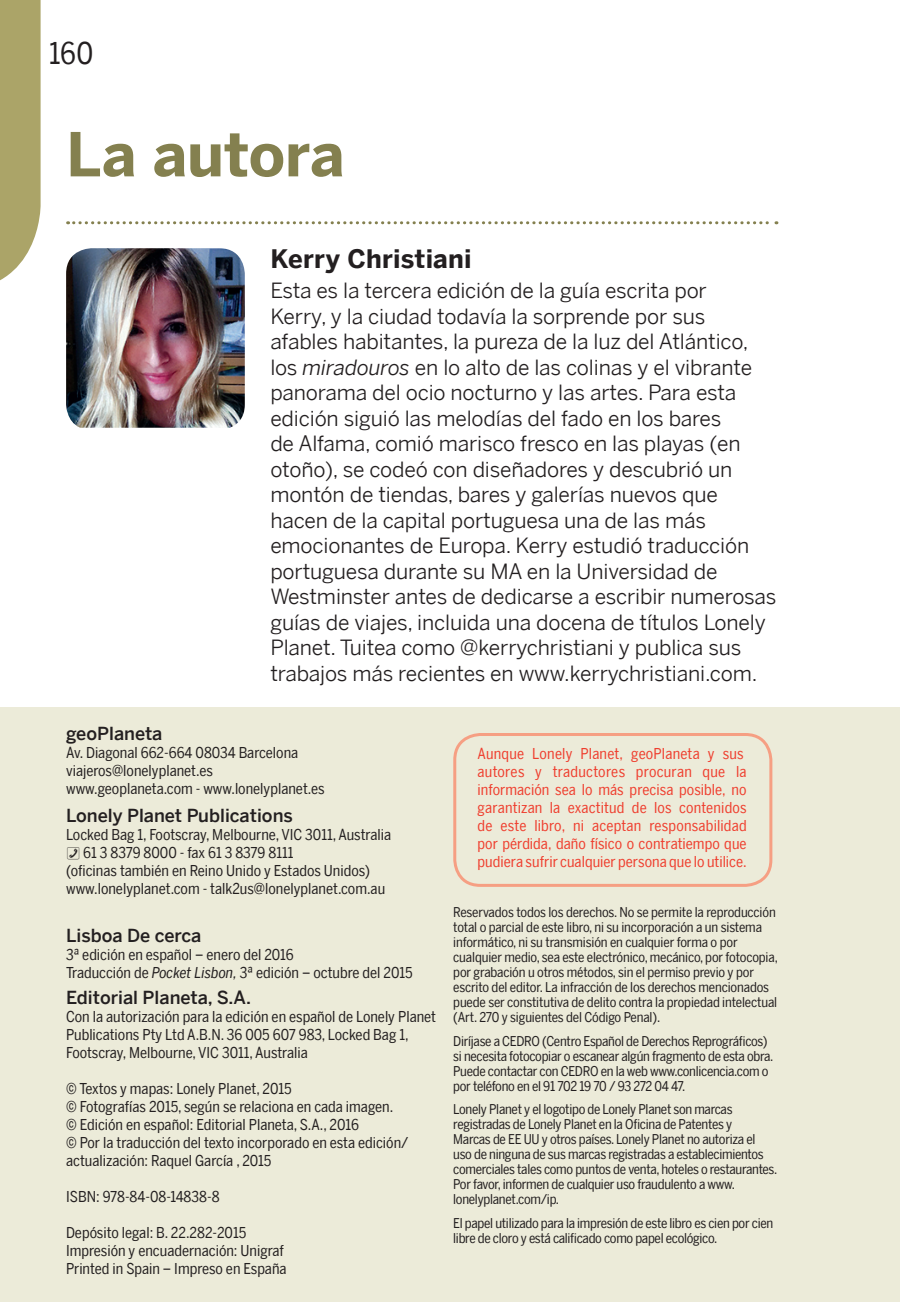
<style>
.page{position:relative;width:900px;height:1302px;background:#fff}
.page>*{position:absolute;margin:0;border:0;box-sizing:border-box;transform-origin:0 0}
.Heading_1_-_Neutral{font:700 60px "LP Benton Sans";letter-spacing:-.005em;color:#84804f}
.x_Runninghead_A_surv{font:30px "LP Benton Sans Cond";color:#231f20}
.Heading_3{font:700 25.5px "LP Benton Sans";letter-spacing:.005em;color:#231f20}
.Box_Flush_Left_-_aut{font:21px/25.5px "LP Benton Sans";letter-spacing:-.01em;color:#231f20}
.Titulo_creditos{font:500 18px "LP Benton Sans";color:#231f20}
.Texto_creditos{font:15px/18px "LP Benton Sans Cond";color:#231f20}
.t1{font:15px/18px "LP Benton Sans Cond";letter-spacing:.005em;color:#ef3e2e}
.Texto_creditos-2{font:13.5px/15px "LP Benton Sans Cond";letter-spacing:-.02em;color:#231f20}
.s1{font-style:italic}
.s2{font-family:"LP Icons 2010";font-size:12px}
</style>
<div class="page">
<div style="left:0;top:707px;width:899px;height:595px;background:#ecebd9"></div>
<svg style="left:68px;top:221px;width:709px;height:3px"></svg>
<img style="left:66px;top:248px;width:179px;height:180px">
<div style="left:453px;top:733px;width:319px;height:154px;border:3px solid #f69f83;border-radius:26px"></div>
<svg style="left:0;top:0;width:41px;height:281px;background:#b2ac75"></svg>
<p class="x_Runninghead_A_surv" style="left:49px;top:34px;width:46px">160</p>
<p class="Heading_1_-_Neutral" style="left:66px;top:112px;width:280px">La autora</p>
<p class="Heading_3" style="left:270px;top:241px;width:203px">Kerry Christiani</p>
<p class="Box_Flush_Left_-_aut" style="left:270px;top:277px;width:507px">Esta es la tercera edición de la guía escrita por<br>Kerry, y la ciudad todavía la sorprende por sus afables habitantes, la pureza de la luz del Atlántico, los <span class="s1">miradouros</span> en lo alto de las colinas y el vibrante panorama del ocio nocturno y las artes. Para esta edición siguió las melodías del fado en los bares<br>de Alfama, comió marisco fresco en las playas (en otoño), se codeó con diseñadores y descubrió un montón de tiendas, bares y galerías nuevos que hacen de la capital portuguesa una de las más emocionantes de Europa. Kerry estudió traducción portuguesa durante su MA en la Universidad de Westminster antes de dedicarse a escribir numerosas guías de viajes, incluida una docena de títulos Lonely Planet. Tuitea como @kerrychristiani y publica sus trabajos más recientes en www.kerrychristiani.com.</p>
<p class="Titulo_creditos" style="left:66px;top:721px;width:98px">geoPlaneta</p>
<p class="Texto_creditos" style="left:66px;top:743px;width:234px">Av. Diagonal 662-664 08034 Barcelona</p>
<p class="Texto_creditos" style="left:66px;top:761px;width:148px">viajeros@lonelyplanet.es</p>
<p class="Texto_creditos" style="left:66px;top:779px;width:260px">www.geoplaneta.com - www.lonelyplanet.es</p>
<p class="Titulo_creditos" style="left:66px;top:803px;width:228px">Lonely Planet Publications</p>
<p class="Texto_creditos" style="left:66px;top:825px;width:326px">Locked Bag 1, Footscray, Melbourne, VIC 3011, Australia</p>
<p class="Texto_creditos" style="left:66px;top:843px;width:229px"><span class="s2">%</span> 61 3 8379 8000 - fax 61 3 8379 8111</p>
<p class="Texto_creditos" style="left:66px;top:861px;width:305px">(oficinas también en Reino Unido y Estados Unidos)</p>
<p class="Texto_creditos" style="left:66px;top:879px;width:320px">www.lonelyplanet.com - talk2us@lonelyplanet.com.au</p>
<p class="Titulo_creditos" style="left:66px;top:923px;width:137px">Lisboa De cerca</p>
<p class="Texto_creditos" style="left:66px;top:945px;width:229px">3ª edición en español – enero del 2016</p>
<p class="Texto_creditos" style="left:66px;top:963px;width:348px">Traducción de <span class="s1">Pocket Lisbon,</span> 3ª edición – octubre del 2015</p>
<p class="Titulo_creditos" style="left:66px;top:985px;width:186px">Editorial Planeta, S.A.</p>
<p class="Texto_creditos" style="left:66px;top:1007px;width:371px">Con la autorización para la edición en español de Lonely Planet<br>Publications Pty Ltd A.B.N. 36 005 607 983, Locked Bag 1,<br>Footscray, Melbourne, VIC 3011, Australia</p>
<p class="Texto_creditos" style="left:66px;top:1079px;width:227px">© Textos y mapas: Lonely Planet, 2015</p>
<p class="Texto_creditos" style="left:66px;top:1097px;width:329px">© Fotografías 2015, según se relaciona en cada imagen.</p>
<p class="Texto_creditos" style="left:66px;top:1115px;width:294px">© Edición en español: Editorial Planeta, S.A., 2016</p>
<p class="Texto_creditos" style="left:66px;top:1133px;width:344px">© Por la traducción del texto incorporado en esta edición/ actualización: Raquel García , 2015</p>
<p class="Texto_creditos" style="left:66px;top:1187px;width:155px">ISBN: 978-84-08-14838-8</p>
<p class="Texto_creditos" style="left:66px;top:1223px;width:182px">Depósito legal: B. 22.282-2015</p>
<p class="Texto_creditos" style="left:66px;top:1241px;width:219px">Impresión y encuadernación: Unigraf</p>
<p class="Texto_creditos" style="left:66px;top:1259px;width:222px">Printed in Spain – Impreso en España</p>
<p class="t1" style="left:477px;top:744px;width:270px">Aunque Lonely Planet, geoPlaneta y sus autores y traductores procuran que la información sea lo más precisa posible, no garantizan la exactitud de los contenidos de este libro, ni aceptan responsabilidad por pérdida, daño físico o contratiempo que pudiera sufrir cualquier persona que lo utilice.</p>
<p class="Texto_creditos-2" style="left:453px;top:905px;width:326px">Reservados todos los derechos. No se permite la reproducción total o parcial de este libro, ni su incorporación a un sistema informático, ni su transmisión en cualquier forma o por cualquier medio, sea este electrónico, mecánico, por fotocopia, por grabación u otros métodos, sin el permiso previo y por escrito del editor. La infracción de los derechos mencionados puede ser constitutiva de delito contra la propiedad intelectual (Art. 270 y siguientes del Código Penal).</p>
<p class="Texto_creditos-2" style="left:453px;top:1033px;width:322px">Diríjase a CEDRO (Centro Español de Derechos Reprográficos) si necesita fotocopiar o escanear algún fragmento de esta obra.<br>Puede contactar con CEDRO en la web www.conlicencia.com o por teléfono en el 91 702 19 70 / 93 272 04 47.</p>
<p class="Texto_creditos-2" style="left:453px;top:1102px;width:325px">Lonely Planet y el logotipo de Lonely Planet son marcas registradas de Lonely Planet en la Oficina de Patentes y<br>Marcas de EE UU y otros países. Lonely Planet no autoriza el uso de ninguna de sus marcas registradas a establecimientos comerciales tales como puntos de venta, hoteles o restaurantes.<br>Por favor, informen de cualquier uso fraudulento a www. lonelyplanet.com/ip.</p>
<p class="Texto_creditos-2" style="left:453px;top:1215px;width:321px">El papel utilizado para la impresión de este libro es cien por cien libre de cloro y está calificado como papel ecológico.</p>
</div>
